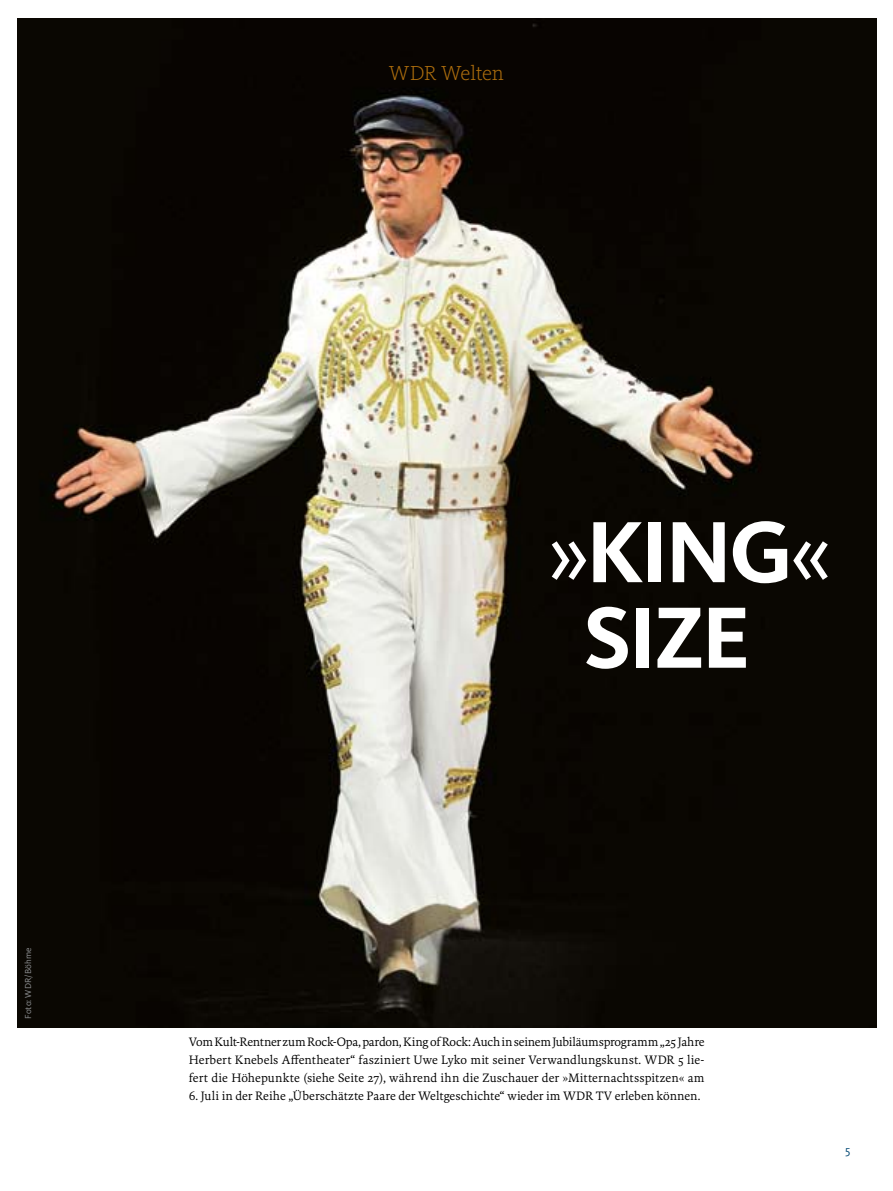
<style>
.page{position:relative;width:893px;height:1191px;background:#fff}
.page>*{position:absolute;margin:0;border:0;box-sizing:border-box;transform-origin:0 0}
._01_Headline_groß{font:700 90px "WDR Sans";letter-spacing:-.04em;color:#fff}
.t1{font:300 21px "WDR Slab";letter-spacing:-.025em;color:#ae6e0d}
._06_Copy{font:12.3px/18px "WDR Serif";color:#000;text-align:justify}
.t2{font:12.3px "WDR Sans";color:#004773}
._11_BU{font:9px "WDR Sans";letter-spacing:.015em;color:#919396}
.s1{font-family:"Meta Plus Normal";font-weight:400}
</style>
<div class="page">
<img style="left:17px;top:18px;width:859px;height:1010px">
<p class="t1" style="left:389px;top:60px;width:116px">WDR Welten</p>
<p class="_11_BU" style="left:23px;top:1019px;width:73px;rotate:-90deg">Foto: WDR/Böhme</p>
<p class="_01_Headline_groß" style="left:546px;top:498px;width:288px"><span class="s1">»</span>KING<span class="s1">«</span></p>
<p class="_01_Headline_groß" style="left:583px;top:584px;width:169px">SIZE</p>
<p class="_06_Copy" style="left:189px;top:1032px;width:517px">Vom Kult-Rentner zum Rock-Opa, pardon, King of Rock: Auch in seinem Jubiläumsprogramm „25 Jahre Herbert Knebels Affentheater“ fasziniert Uwe Lyko mit seiner Verwandlungskunst. WDR 5 lie&shy;fert die Höhepunkte (siehe Seite 27), während ihn die Zuschauer der »Mitternachtsspitzen« am</p>
<p class="_06_Copy" style="left:189px;top:1086px;width:513px">6. Juli in der Reihe „Überschätzte Paare der Weltgeschichte“ wieder im WDR TV erleben können.</p>
<p class="t2" style="left:845px;top:1142px;width:7px">5</p>
</div>
